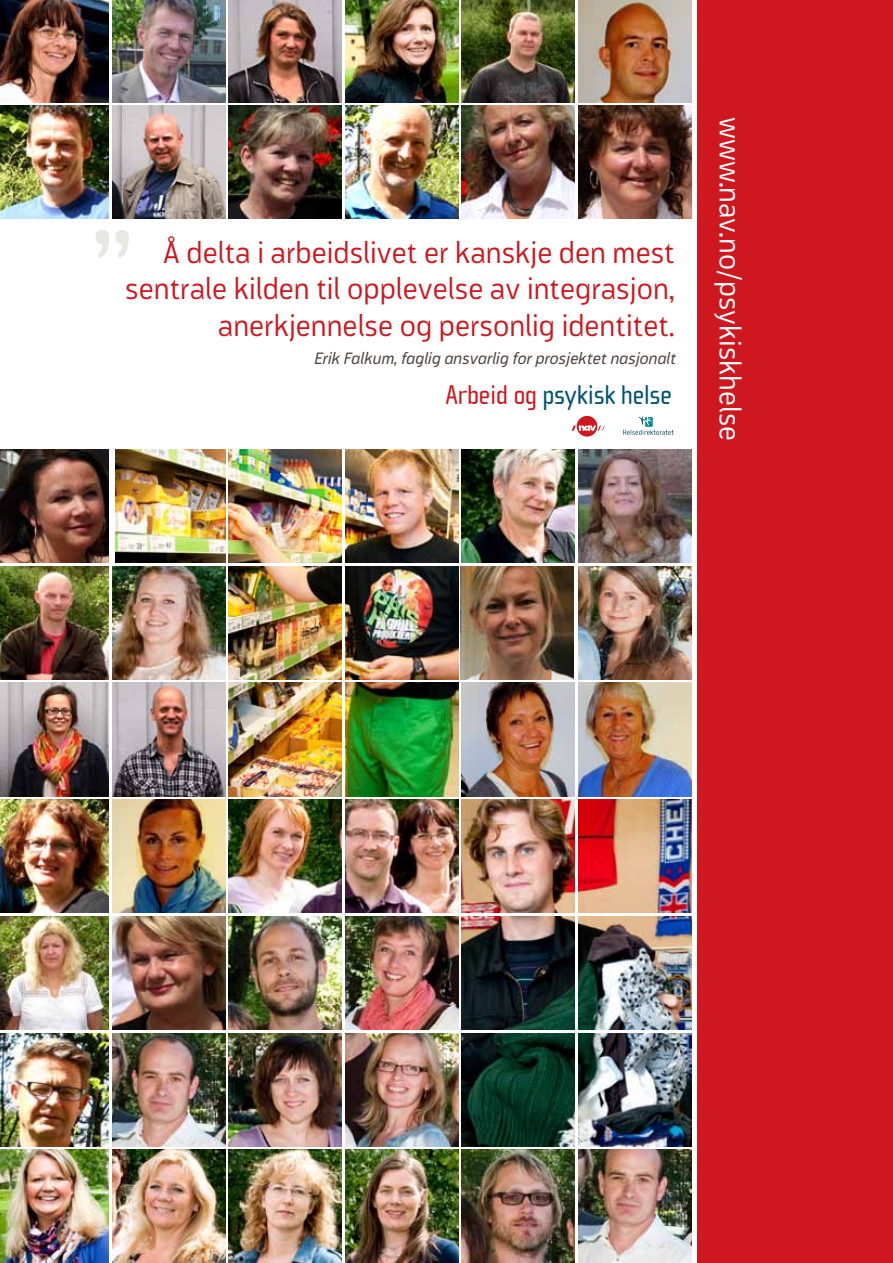
<style>
.page{position:relative;width:893px;height:1263px;background:#fff}
.page>*{position:absolute;margin:0;border:0;box-sizing:border-box;transform-origin:0 0}
.t1{font:300 120px "Modus";color:#e8e7e1}
.t2{font:300 30.3px "Modus";color:#ce171e}
.t3{font:300 30px "Modus";color:#fff}
.t4{font:28.05px "Cholla Sans";letter-spacing:-.02em;color:#00546d}
.t5{font:italic 16.5px "Modus";color:#51443f}
.s1{color:#ce171e}
</style>
<div class="page">
<div style="left:697px;top:0;width:196px;height:1263px;background:#ce171e"></div>
<img style="left:345px;top:0;width:113px;height:102px">
<img style="left:462px;top:0;width:113px;height:102px">
<img style="left:578px;top:0;width:113px;height:102px">
<img style="left:0;top:0;width:109px;height:102px">
<img style="left:112px;top:0;width:113px;height:102px">
<img style="left:229px;top:0;width:113px;height:102px">
<img style="left:345px;top:106px;width:113px;height:113px">
<img style="left:462px;top:106px;width:113px;height:113px">
<img style="left:578px;top:106px;width:113px;height:113px">
<img style="left:0;top:106px;width:109px;height:113px">
<img style="left:112px;top:106px;width:113px;height:113px">
<img style="left:229px;top:106px;width:113px;height:113px">
<img style="left:345px;top:566px;width:113px;height:113px">
<img style="left:461px;top:566px;width:113px;height:113px">
<img style="left:578px;top:566px;width:113px;height:113px">
<img style="left:0;top:566px;width:109px;height:113px">
<img style="left:112px;top:566px;width:113px;height:113px">
<img style="left:229px;top:566px;width:113px;height:113px">
<img style="left:345px;top:683px;width:113px;height:113px">
<img style="left:462px;top:683px;width:113px;height:113px">
<img style="left:578px;top:683px;width:113px;height:113px">
<img style="left:0;top:683px;width:109px;height:113px">
<img style="left:112px;top:683px;width:113px;height:113px">
<img style="left:229px;top:683px;width:113px;height:113px">
<img style="left:345px;top:800px;width:113px;height:113px">
<img style="left:461px;top:800px;width:114px;height:113px">
<img style="left:578px;top:800px;width:113px;height:113px">
<img style="left:0;top:800px;width:109px;height:113px">
<img style="left:112px;top:800px;width:113px;height:113px">
<img style="left:229px;top:800px;width:113px;height:113px">
<img style="left:345px;top:916px;width:113px;height:113px">
<img style="left:462px;top:916px;width:113px;height:113px">
<img style="left:578px;top:916px;width:113px;height:113px">
<img style="left:0;top:916px;width:109px;height:113px">
<img style="left:112px;top:916px;width:113px;height:113px">
<img style="left:229px;top:916px;width:113px;height:113px">
<img style="left:345px;top:1033px;width:113px;height:113px">
<img style="left:462px;top:1033px;width:113px;height:113px">
<img style="left:578px;top:1033px;width:113px;height:113px">
<img style="left:0;top:1033px;width:109px;height:113px">
<img style="left:112px;top:1033px;width:113px;height:113px">
<img style="left:229px;top:1033px;width:113px;height:113px">
<img style="left:345px;top:1150px;width:113px;height:113px">
<img style="left:461px;top:1150px;width:114px;height:113px">
<img style="left:578px;top:1150px;width:113px;height:113px">
<img style="left:0;top:1150px;width:109px;height:113px">
<img style="left:112px;top:1150px;width:113px;height:113px">
<img style="left:229px;top:1150px;width:113px;height:113px">
<img style="left:345px;top:450px;width:113px;height:113px">
<img style="left:461px;top:449px;width:114px;height:114px">
<img style="left:578px;top:450px;width:113px;height:113px">
<img style="left:0;top:450px;width:109px;height:113px">
<img style="left:115px;top:449px;width:110px;height:114px">
<img style="left:229px;top:450px;width:113px;height:113px">
<div style="left:577px;top:416px;width:20px;height:21px;background:#ce171e;border-radius:50%"></div>
<svg style="left:572px;top:425px;width:33px;height:6px"></svg>
<svg style="left:623px;top:416px;width:51px;height:19px"></svg>
<p class="t1" style="left:90px;top:206px;width:45px">”</p>
<h2 class="t2" style="left:125px;top:272px;width:551px">sentrale kilden til opplevelse av integrasjon,</h2>
<h2 class="t2" style="left:218px;top:308px;width:458px">anerkjennelse og personlig identitet.</h2>
<p class="t5" style="left:315px;top:349px;width:363px">Erik Falkum, faglig ansvarlig for prosjektet nasjonalt</p>
<h2 class="t4" style="left:445px;top:380px;width:228px"><span class="s1">Arbeid og</span> psykisk helse</h2>
<h2 class="t2" style="left:163px;top:235px;width:513px">Å delta i arbeidslivet er kanskje den mest</h2>
<p class="t3" style="left:747px;top:117px;width:325px;rotate:90deg">www.nav.no/psykiskhelse</p>
</div>
